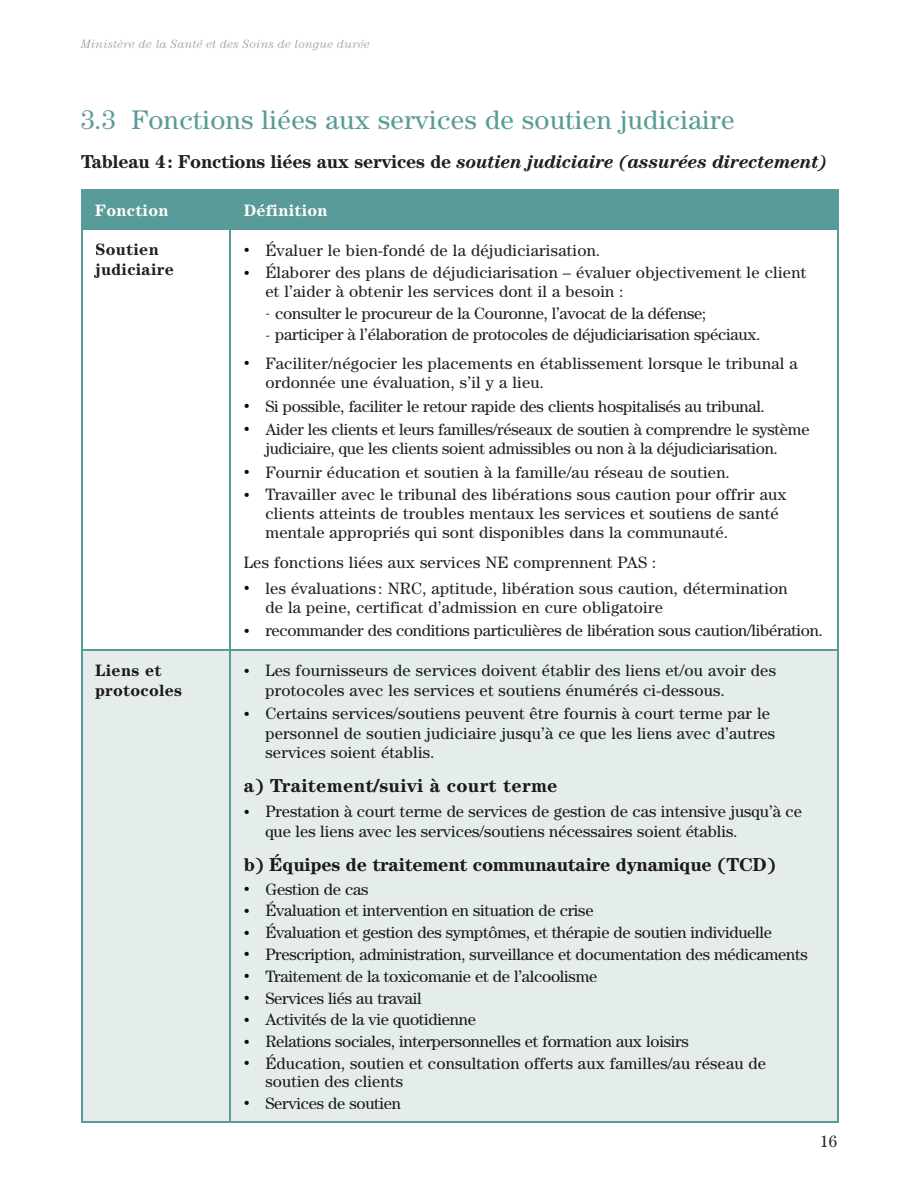
<style>
.page{position:relative;width:918px;height:1188px;background:#fff}
.page>*{position:absolute;margin:0;border:0;box-sizing:border-box;transform-origin:0 0}
.t1{font:27px "Century";letter-spacing:.015em;color:#599b98}
.t2{font:italic 700 18.75px "Century";letter-spacing:-.015em;color:#231f20}
.t3{font:700 18.75px "Century";letter-spacing:-.015em;color:#1c191a}
.t4{font:700 18.75px "Century";letter-spacing:.015em;color:#1c191a}
.t5{font:16.5px/19.5px "Century";color:#1c191a}
.t6{font:16.5px/19.5px "Century";letter-spacing:.015em;color:#231f20}
.t7{font:16.5px/19.5px "Century";letter-spacing:-.015em;color:#231f20}
.t8{font:700 16.5px "Century";letter-spacing:.015em;color:#fff}
.t9{font:700 16.5px/19.5px "Century";letter-spacing:.015em;color:#231f20}
.t10{font:700 16.5px/19.5px "Century";letter-spacing:.015em;color:#1c191a}
.t11{font:italic 300 12px "Century";letter-spacing:.015em;color:#939598}
.s1{font-style:normal}
.s2{font-size:12px;color:#040503}
</style>
<div class="page">
<div style="left:82px;top:191px;width:755px;height:37px;background:#599b98"></div>
<div style="left:82px;top:651px;width:755px;height:470px;background:#e5edec"></div>
<hr style="left:81px;top:189px;width:149px;height:2px;background:#599b98">
<hr style="left:81px;top:191px;width:1px;height:37px;background:#599b98">
<hr style="left:230px;top:189px;width:608px;height:2px;background:#599b98">
<hr style="left:230px;top:191px;width:1px;height:37px;background:#599b98">
<hr style="left:837px;top:191px;width:1px;height:37px;background:#599b98">
<hr style="left:81px;top:228px;width:149px;height:2px;background:#599b98">
<hr style="left:81px;top:230px;width:1px;height:419px;background:#599b98">
<hr style="left:230px;top:228px;width:608px;height:2px;background:#599b98">
<hr style="left:230px;top:230px;width:1px;height:419px;background:#599b98">
<hr style="left:837px;top:230px;width:1px;height:419px;background:#599b98">
<hr style="left:81px;top:649px;width:149px;height:2px;background:#599b98">
<hr style="left:81px;top:651px;width:1px;height:470px;background:#599b98">
<hr style="left:230px;top:649px;width:608px;height:2px;background:#599b98">
<hr style="left:230px;top:651px;width:1px;height:470px;background:#599b98">
<hr style="left:837px;top:651px;width:1px;height:470px;background:#599b98">
<hr style="left:81px;top:1121px;width:149px;height:2px;background:#599b98">
<hr style="left:230px;top:1121px;width:608px;height:2px;background:#599b98">
<div style="left:96px;top:665px;width:66px;height:11px;background:#e5edec"></div>
<div style="left:95px;top:685px;width:87px;height:14px;background:#e5edec"></div>
<div style="left:250px;top:665px;width:526px;height:12px;background:#e5edec"></div>
<div style="left:265px;top:684px;width:459px;height:15px;background:#e5edec"></div>
<div style="left:250px;top:708px;width:520px;height:14px;background:#e5edec"></div>
<div style="left:265px;top:727px;width:510px;height:15px;background:#e5edec"></div>
<div style="left:266px;top:747px;width:167px;height:11px;background:#e5edec"></div>
<div style="left:244px;top:778px;width:313px;height:17px;background:#e5edec"></div>
<div style="left:250px;top:806px;width:552px;height:15px;background:#e5edec"></div>
<div style="left:266px;top:825px;width:470px;height:15px;background:#e5edec"></div>
<div style="left:244px;top:854px;width:531px;height:20px;background:#e5edec"></div>
<div style="left:250px;top:883px;width:118px;height:12px;background:#e5edec"></div>
<div style="left:250px;top:901px;width:343px;height:16px;background:#e5edec"></div>
<div style="left:250px;top:923px;width:522px;height:18px;background:#e5edec"></div>
<div style="left:250px;top:948px;width:557px;height:15px;background:#e5edec"></div>
<div style="left:250px;top:970px;width:347px;height:12px;background:#e5edec"></div>
<div style="left:250px;top:992px;width:172px;height:12px;background:#e5edec"></div>
<div style="left:250px;top:1014px;width:225px;height:14px;background:#e5edec"></div>
<div style="left:250px;top:1036px;width:438px;height:14px;background:#e5edec"></div>
<div style="left:250px;top:1054px;width:516px;height:18px;background:#e5edec"></div>
<div style="left:266px;top:1075px;width:137px;height:12px;background:#e5edec"></div>
<div style="left:250px;top:1097px;width:151px;height:12px;background:#e5edec"></div>
<p class="t11" style="left:81px;top:38px;width:290px">Ministère de la Santé et des Soins de longue durée</p>
<h1 class="t1" style="left:81px;top:104px;width:655px">3.3 Fonctions liées aux services de soutien judiciaire</h1>
<p class="t2" style="left:81px;top:151px;width:748px"><span class="s1">Tableau 4 : Fonctions liées aux services de</span> soutien judiciaire (assurées directement)</p>
<p class="t8" style="left:95px;top:200px;width:75px">Fonction</p>
<p class="t8" style="left:244px;top:200px;width:85px">Définition</p>
<p class="t9" style="left:95px;top:240px;width:80px">Soutien judiciaire</p>
<p class="t6" style="left:244px;top:240px;width:358px"><span class="s2">•</span> Évaluer le bien-fondé de la déjudiciarisation.</p>
<p class="t6" style="left:265px;top:263px;width:542px;line-height:18.8px;text-indent:-22px"><span class="s2">•</span> Élaborer des plans de déjudiciarisation – évaluer objectivement le client et l’aider à obtenir les services dont il a besoin :</p>
<p class="t7" style="left:266px;top:303px;width:442px"><span class="s2">-</span> consulter le procureur de la Couronne, l’avocat de la défense;</p>
<p class="t7" style="left:266px;top:325px;width:496px"><span class="s2">-</span> participer à l’élaboration de protocoles de déjudiciarisation spéciaux.</p>
<p class="t6" style="left:265px;top:353px;width:534px;text-indent:-22px"><span class="s2">•</span> Faciliter/négocier les placements en établissement lorsque le tribunal a ordonnée une évaluation, s’il y a lieu.</p>
<p class="t7" style="left:244px;top:396px;width:523px"><span class="s2">•</span> Si possible, faciliter le retour rapide des clients hospitalisés au tribunal.</p>
<p class="t7" style="left:265px;top:419px;width:546px;text-indent:-22px"><span class="s2">•</span> Aider les clients et leurs familles/réseaux de soutien à comprendre le système judiciaire, que les clients soient admissibles ou non à la déjudiciarisation.</p>
<p class="t6" style="left:244px;top:462px;width:488px"><span class="s2">•</span> Fournir éducation et soutien à la famille/au réseau de soutien.</p>
<p class="t6" style="left:265px;top:485px;width:523px;text-indent:-22px"><span class="s2">•</span> Travailler avec le tribunal des libérations sous caution pour offrir aux clients atteints de troubles mentaux les services et soutiens de santé mentale appropriés qui sont disponibles dans la communauté.</p>
<p class="t6" style="left:244px;top:553px;width:414px">Les fonctions liées aux services NE comprennent PAS :</p>
<p class="t6" style="left:265px;top:578px;width:524px;text-indent:-22px"><span class="s2">•</span> les évaluations : NRC, aptitude, libération sous caution, détermination de la peine, certificat d’admission en cure obligatoire</p>
<p class="t7" style="left:244px;top:621px;width:581px"><span class="s2">•</span> recommander des conditions particulières de libération sous caution/libération.</p>
<p class="t10" style="left:95px;top:661px;width:88px">Liens et protocoles</p>
<p class="t5" style="left:265px;top:661px;width:512px;text-indent:-22px"><span class="s2">•</span> Les fournisseurs de services doivent établir des liens et/ou avoir des protocoles avec les services et soutiens énumérés ci-dessous.</p>
<p class="t5" style="left:265px;top:704px;width:511px;text-indent:-22px"><span class="s2">•</span> Certains services/soutiens peuvent être fournis à court terme par le personnel de soutien judiciaire jusqu’à ce que les liens avec d’autres services soient établis.</p>
<p class="t4" style="left:244px;top:774px;width:316px">a) Traitement/suivi à court terme</p>
<p class="t5" style="left:265px;top:802px;width:538px;text-indent:-22px"><span class="s2">•</span> Prestation à court terme de services de gestion de cas intensive jusqu’à ce que les liens avec les services/soutiens nécessaires soient établis.</p>
<p class="t3" style="left:244px;top:853px;width:534px">b) Équipes de traitement communautaire dynamique (TCD)</p>
<p class="t5" style="left:244px;top:879px;width:126px"><span class="s2">•</span> Gestion de cas</p>
<p class="t5" style="left:244px;top:901px;width:351px"><span class="s2">•</span> Évaluation et intervention en situation de crise</p>
<p class="t5" style="left:244px;top:922px;width:530px"><span class="s2">•</span> Évaluation et gestion des symptômes, et thérapie de soutien individuelle</p>
<p class="t5" style="left:244px;top:944px;width:566px"><span class="s2">•</span> Prescription, administration, surveillance et documentation des médicaments</p>
<p class="t5" style="left:244px;top:966px;width:355px"><span class="s2">•</span> Traitement de la toxicomanie et de l’alcoolisme</p>
<p class="t5" style="left:244px;top:988px;width:180px"><span class="s2">•</span> Services liés au travail</p>
<p class="t5" style="left:244px;top:1010px;width:234px"><span class="s2">•</span> Activités de la vie quotidienne</p>
<p class="t5" style="left:244px;top:1031px;width:446px"><span class="s2">•</span> Relations sociales, interpersonnelles et formation aux loisirs</p>
<p class="t5" style="left:265px;top:1054px;width:502px;line-height:18px;text-indent:-22px"><span class="s2">•</span> Éducation, soutien et consultation offerts aux familles/au réseau de soutien des clients</p>
<p class="t5" style="left:244px;top:1093px;width:159px"><span class="s2">•</span> Services de soutien</p>
<p class="t6" style="left:820px;top:1131px;width:18px">16</p>
</div>
